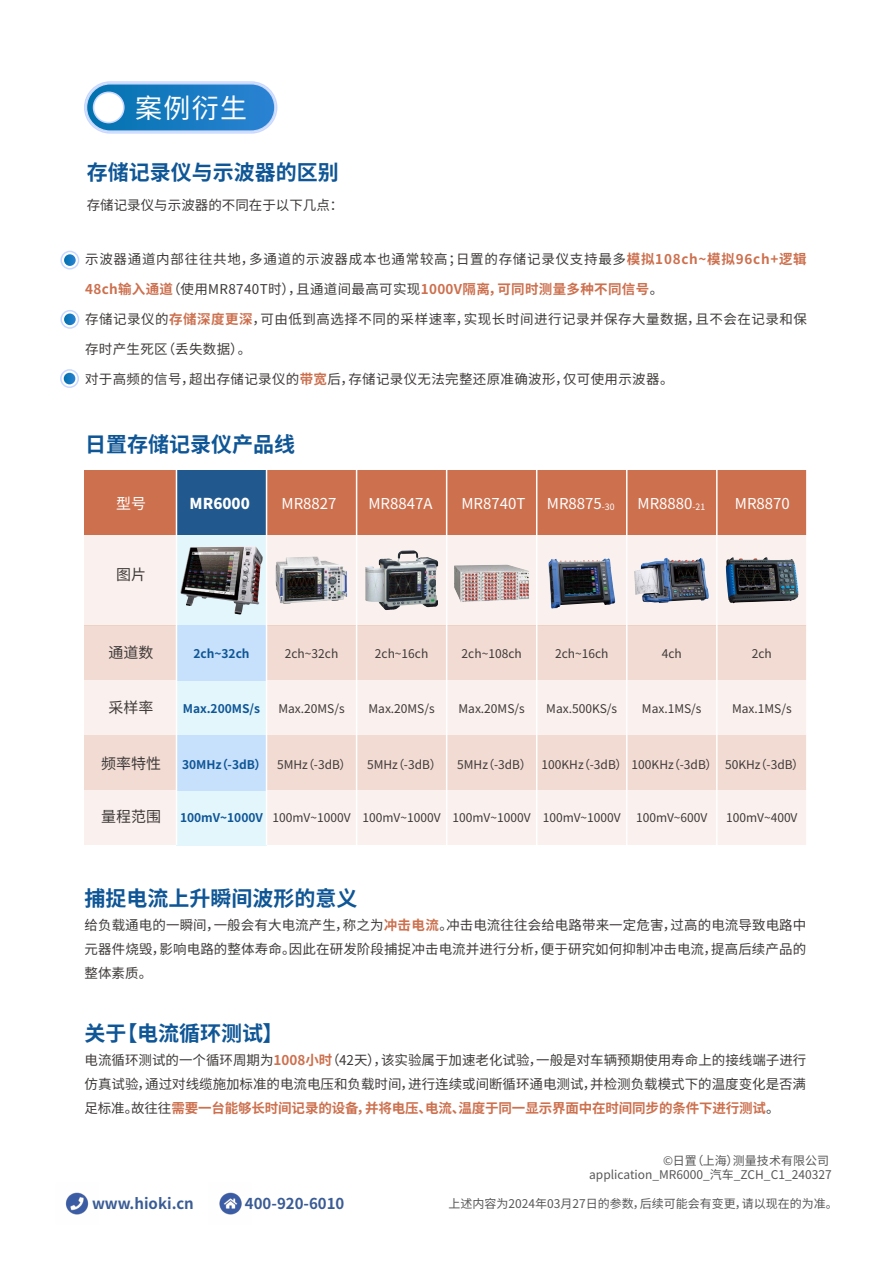
<style>
.page{position:relative;width:893px;height:1263px;background:#fff}
.page>*{position:absolute;margin:0;border:0;box-sizing:border-box;transform-origin:0 0}
.t1{font:27px "Source Han Sans CN";color:#fff}
.t2{font:700 21px "Source Han Sans CN";color:#0f5696}
.t3{font:15px "Source Han Sans CN";color:#fff}
.t4{font:700 15px "Source Han Sans CN";color:#3a5c95}
.t5{font:15px "Source Han Sans CN";color:#3e3a39}
.t6{font:800 15px "Source Han Sans CN";color:#fff}
.t7{font:13.5px/24px "Source Han Sans CN";letter-spacing:.025em;color:#3e3a39;text-align:justify}
.t8{font:13.5px "Source Han Sans CN";letter-spacing:.055em;color:#3e3a39}
.t9{font:700 13.5px "Source Han Sans CN";letter-spacing:.025em;color:#cd704e}
.t10{font:13.5px "Source Han Sans CN";color:#3e3a39}
.t11{font:12px "Source Han Sans CN";color:#3e3a39}
.t12{font:12px/14.4px "Source Han Sans CN";color:#595757;text-align:right}
.t13{font:700 12px "Source Han Sans CN";color:#0f5696}
.s1{font-weight:700;color:#cd704e}
.s2{font-weight:400;color:#3e3a39}
.s3{font-size:8.7px}
.s4{font-weight:700;color:#0f5696}
</style>
<div class="page">
<div style="left:60px;top:251px;width:19px;height:19px;border:2px solid #c8d8ff;border-radius:50%"></div>
<svg style="left:64px;top:254px;width:12px;height:12px"></svg>
<svg style="left:61px;top:311px;width:18px;height:17px"></svg>
<div style="left:60px;top:310px;width:19px;height:19px;border:2px solid #c8d8ff;border-radius:50%"></div>
<svg style="left:64px;top:314px;width:12px;height:11px"></svg>
<svg style="left:61px;top:370px;width:17px;height:17px"></svg>
<div style="left:60px;top:369px;width:19px;height:19px;border:2px solid #c8d8ff;border-radius:50%"></div>
<svg style="left:64px;top:373px;width:11px;height:11px"></svg>
<svg style="left:84px;top:470px;width:722px;height:155px;background:#d0a395"></svg>
<div style="left:84px;top:625px;width:723px;height:55px;background:#f2dbd3"></div>
<div style="left:84px;top:680px;width:723px;height:55px;background:#faf0ed"></div>
<div style="left:84px;top:735px;width:723px;height:55px;background:#f2dbd3"></div>
<div style="left:84px;top:790px;width:723px;height:55px;background:#faf0ed"></div>
<div style="left:176px;top:535px;width:91px;height:90px;background:#e3f6fc"></div>
<div style="left:176px;top:680px;width:91px;height:54px;background:#e3f6fc"></div>
<div style="left:176px;top:625px;width:91px;height:56px;background:#c7e1fc"></div>
<div style="left:176px;top:790px;width:91px;height:56px;background:#e3f6fc"></div>
<div style="left:176px;top:735px;width:91px;height:55px;background:#c7e1fc"></div>
<hr style="left:176px;top:470px;width:1px;height:375px;background:#fff">
<hr style="left:266px;top:470px;width:1px;height:375px;background:#fff">
<hr style="left:356px;top:470px;width:1px;height:375px;background:#fff">
<hr style="left:446px;top:470px;width:1px;height:375px;background:#fff">
<hr style="left:536px;top:470px;width:1px;height:375px;background:#fff">
<hr style="left:626px;top:470px;width:1px;height:375px;background:#fff">
<hr style="left:716px;top:470px;width:2px;height:375px;background:#fff">
<hr style="left:806px;top:470px;width:2px;height:375px;background:#fff">
<img style="left:65px;top:1192px;width:24px;height:23px">
<img style="left:219px;top:1192px;width:23px;height:23px">
<img style="left:180px;top:546px;width:83px;height:68px">
<img style="left:365px;top:551px;width:73px;height:59px">
<img style="left:276px;top:557px;width:72px;height:47px">
<img style="left:454px;top:565px;width:75px;height:37px">
<img style="left:557px;top:558px;width:48px;height:4px">
<img style="left:634px;top:557px;width:75px;height:46px">
<img style="left:726px;top:557px;width:72px;height:46px">
<svg style="left:84px;top:81px;width:194px;height:53px;background:#4593d0"></svg>
<div style="left:94px;top:92px;width:30px;height:31px;background:#fff;border-radius:50%"></div>
<div style="left:93px;top:92px;width:32px;height:31px;border:2px solid #c8d8ff;border-radius:50%"></div>
<h1 class="t1" style="left:135px;top:93px;width:114px">案例衍生</h1>
<h2 class="t2" style="left:87px;top:160px;width:253px">存储记录仪与示波器的区别</h2>
<p class="t10" style="left:87px;top:197px;width:258px">存储记录仪与示波器的不同在于以下几点：</p>
<p class="t8" style="left:85px;top:252px;width:723px">示波器通道内部往往共地，多通道的示波器成本也通常较高；日置的存储记录仪支持最多<span class="s1">模拟108ch~模拟96ch+逻辑</span></p>
<p class="t9" style="left:85px;top:282px;width:580px">48ch输入通道<span class="s2">（使用MR8740T时），且通道间最高可实现</span>1000V隔离，可同时测量多种不同信号<span class="s2">。</span></p>
<p class="t7" style="left:85px;top:308px;width:723px">存储记录仪的<span class="s1">存储深度更深</span>，可由低到高选择不同的采样速率，实现长时间进行记录并保存大量数据，且不会在记录和保</p>
<p class="t7" style="left:85px;top:338px;width:168px">存时产生死区（丢失数据）。</p>
<p class="t7" style="left:85px;top:368px;width:590px">对于高频的信号，超出存储记录仪的<span class="s1">带宽</span>后，存储记录仪无法完整还原准确波形，仅可使用示波器。</p>
<h2 class="t2" style="left:85px;top:432px;width:211px">日置存储记录仪产品线</h2>
<p class="t3" style="left:116px;top:495px;width:31px">型号</p>
<p class="t5" style="left:116px;top:566px;width:31px">图片</p>
<p class="t6" style="left:190px;top:495px;width:62px">MR6000</p>
<p class="t3" style="left:282px;top:495px;width:57px">MR8827</p>
<p class="t3" style="left:368px;top:495px;width:66px">MR8847A</p>
<p class="t3" style="left:461px;top:495px;width:65px">MR8740T</p>
<p class="t3" style="left:547px;top:495px;width:69px">MR8875<span class="s3">-30</span></p>
<p class="t3" style="left:637px;top:495px;width:69px">MR8880<span class="s3">-21</span></p>
<p class="t3" style="left:735px;top:495px;width:57px">MR8870</p>
<p class="t5" style="left:109px;top:644px;width:46px">通道数</p>
<p class="t13" style="left:193px;top:646px;width:58px">2ch~32ch</p>
<p class="t11" style="left:285px;top:646px;width:55px">2ch~32ch</p>
<p class="t11" style="left:375px;top:646px;width:55px">2ch~16ch</p>
<p class="t11" style="left:462px;top:646px;width:62px">2ch~108ch</p>
<p class="t11" style="left:555px;top:646px;width:55px">2ch~16ch</p>
<p class="t11" style="left:662px;top:646px;width:22px">4ch</p>
<p class="t11" style="left:752px;top:646px;width:22px">2ch</p>
<p class="t5" style="left:109px;top:699px;width:46px">采样率</p>
<p class="t13" style="left:183px;top:702px;width:79px">Max.200MS/s</p>
<p class="t11" style="left:278px;top:702px;width:68px">Max.20MS/s</p>
<p class="t11" style="left:368px;top:702px;width:68px">Max.20MS/s</p>
<p class="t11" style="left:459px;top:702px;width:68px">Max.20MS/s</p>
<p class="t11" style="left:546px;top:702px;width:72px">Max.500KS/s</p>
<p class="t11" style="left:642px;top:702px;width:61px">Max.1MS/s</p>
<p class="t11" style="left:732px;top:702px;width:61px">Max.1MS/s</p>
<p class="t5" style="left:101px;top:755px;width:61px">频率特性</p>
<p class="t13" style="left:182px;top:758px;width:171px">30MHz（-3dB） <span class="s2">5MHz（-3dB）</span></p>
<p class="t11" style="left:367px;top:758px;width:76px">5MHz（-3dB）</p>
<p class="t11" style="left:457px;top:758px;width:349px">5MHz（-3dB） 100KHz（-3dB） 100KHz（-3dB） 50KHz（-3dB）</p>
<p class="t5" style="left:101px;top:808px;width:61px">量程范围</p>
<p class="t11" style="left:180px;top:810px;width:442px"><span class="s4">100mV~1000V</span> 100mV~1000V 100mV~1000V 100mV~1000V 100mV~1000V</p>
<p class="t11" style="left:636px;top:810px;width:73px">100mV~600V</p>
<p class="t11" style="left:726px;top:810px;width:73px">100mV~400V</p>
<h2 class="t2" style="left:85px;top:886px;width:274px">捕捉电流上升瞬间波形的意义</h2>
<p class="t7" style="left:85px;top:913px;width:723px">给负载通电的一瞬间，一般会有大电流产生，称之为<span class="s1">冲击电流</span>。冲击电流往往会给电路带来一定危害，过高的电流导致电路中元器件烧毁，影响电路的整体寿命。因此在研发阶段捕捉冲击电流并进行分析，便于研究如何抑制冲击电流，提高后续产品的整体素质。</p>
<h2 class="t2" style="left:85px;top:1021px;width:200px">关于【电流循环测试】</h2>
<p class="t7" style="left:85px;top:1048px;width:723px">电流循环测试的一个循环周期为<span class="s1">1008小时</span>（42天），该实验属于加速老化试验，一般是对车辆预期使用寿命上的接线端子进行仿真试验，通过对线缆施加标准的电流电压和负载时间，进行连续或间断循环通电测试，并检测负载模式下的温度变化是否满足标准。故往往<span class="s1">需要一台能够长时间记录的设备，并将电压、电流、温度于同一显示界面中在时间同步的条件下进行测试</span>。</p>
<p class="t12" style="left:589px;top:1153px;width:244px">©日置（上海）测量技术有限公司application_MR6000_汽车_ZCH_C1_240327</p>
<p class="t4" style="left:92px;top:1195px;width:103px">www.hioki.cn</p>
<p class="t4" style="left:245px;top:1195px;width:101px">400-920-6010</p>
<p class="t12" style="left:448px;top:1196px;width:391px">上述内容为2024年03月27日的参数，后续可能会有变更，请以现在的为准。</p>
</div>
